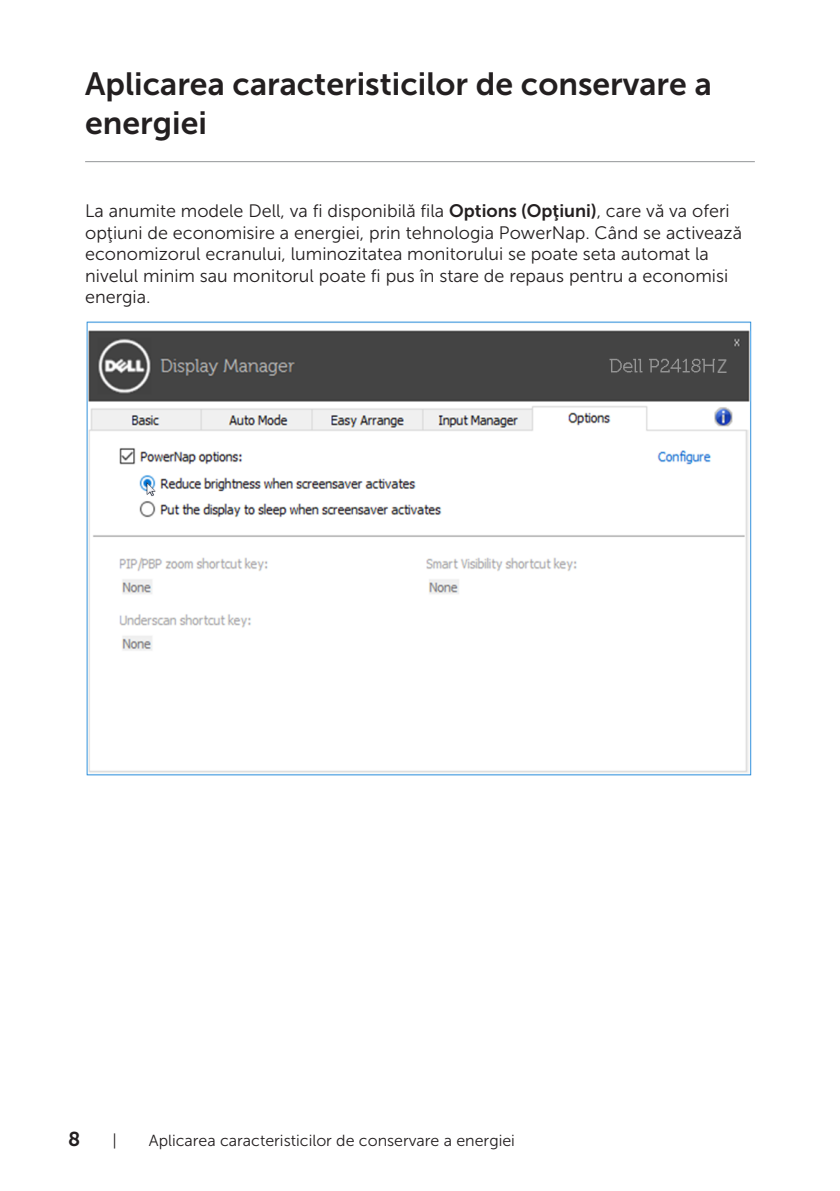
<style>
.page{position:relative;width:840px;height:1191px;background:#fff}
.page>*{position:absolute;margin:0;border:0;box-sizing:border-box;transform-origin:0 0}
.Contents{font:32px/38.4px "Museo Sans For Dell 700";color:#231f20}
.t1{font:20px "Museo Sans For Dell 700";color:#231f20}
.t2{font:19px "Arial Narrow";color:#959595}
.text{font:18px/21.6px "Museo Sans For Dell 300";color:#231f20}
.t3{font:16px "Museo Sans For Dell 300";color:#231f20}
.s1{font-family:"Museo Sans For Dell 700"}
</style>
<div class="page">
<hr style="left:85px;top:161px;width:669px;height:1px;background:#939598">
<img style="left:86px;top:321px;width:666px;height:455px">
<div style="left:715px;top:356px;width:14px;height:19px;background:#444"></div>
<p class="Contents" style="left:85px;top:65px;width:628px">Aplicarea caracteristicilor de conservare a energiei</p>
<p class="text" style="left:85px;top:200px;width:658px">La anumite modele Dell, va fi disponibilă fila <span class="s1">Options (Opţiuni)</span>, care vă va oferi opţiuni de economisire a energiei, prin tehnologia PowerNap. Când se activează economizorul ecranului, luminozitatea monitorului se poate seta automat la nivelul minim sau monitorul poate fi pus în stare de repaus pentru a economisi energia.</p>
<p class="t2" style="left:717px;top:353px;width:11px">Z</p>
<p class="t1" style="left:68px;top:1127px;width:14px">8</p>
<p class="t3" style="left:112px;top:1131px;width:6px">|</p>
<p class="t3" style="left:149px;top:1131px;width:367px">Aplicarea caracteristicilor de conservare a energiei</p>
</div>
